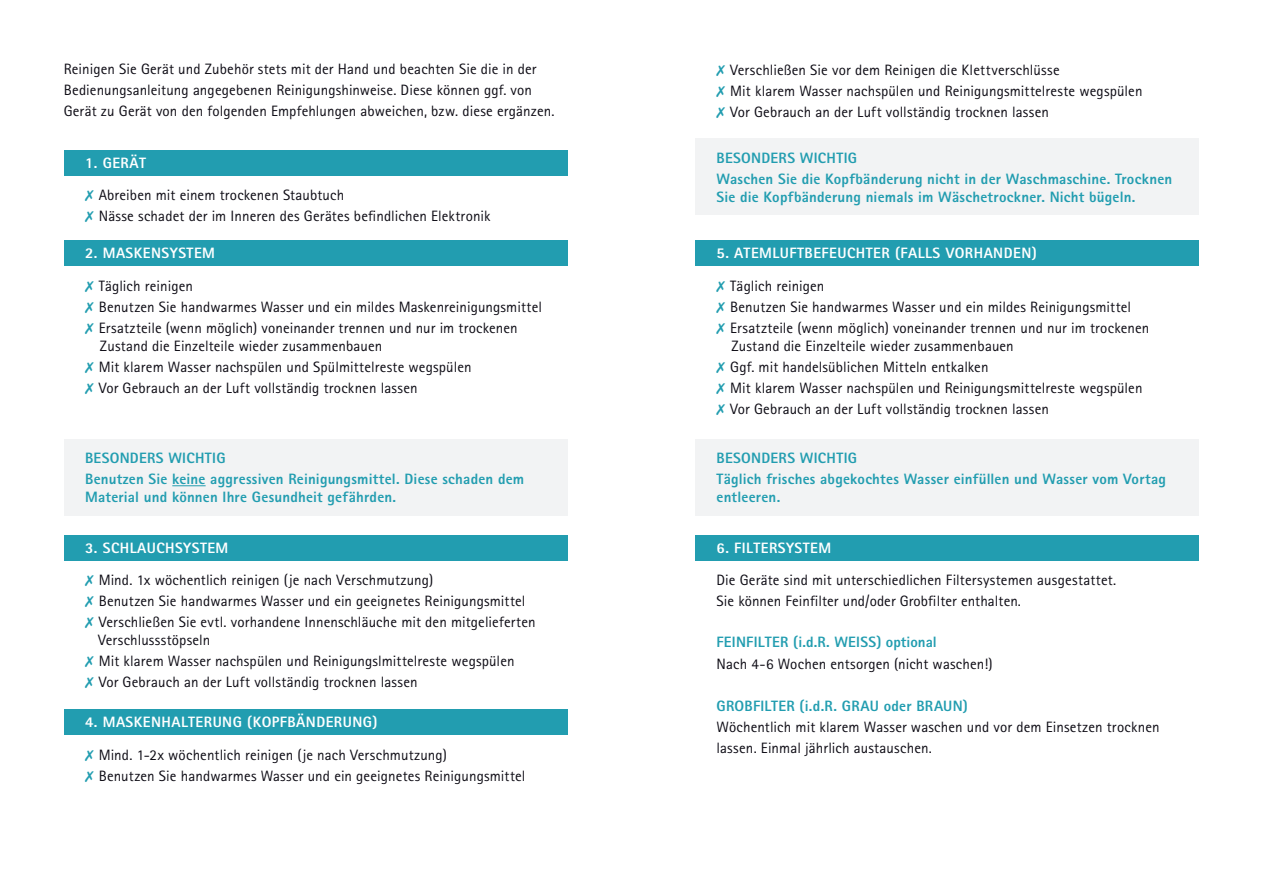
<style>
.page{position:relative;width:1263px;height:893px;background:#fff}
.page>*{position:absolute;margin:0;border:0;box-sizing:border-box;transform-origin:0 0}
.t1{font:15px/21px "Rotis Sans Serif Std";letter-spacing:.005em;color:#0d0b14}
.t2{font:800 15px/21px "Rotis Sans Serif Std";letter-spacing:.015em;color:#229db0}
.t3{font:800 15px/32.4px "Rotis Sans Serif Std";letter-spacing:.03em;color:#fff}
.s1{font-weight:800;color:#fff}
.s2{color:#229db0}
.s3{font-weight:400;color:#0d0b14}
</style>
<div class="page">
<div style="left:64px;top:150px;width:504px;height:25px;background:#229db0"></div>
<div style="left:64px;top:240px;width:504px;height:26px;background:#229db0"></div>
<div style="left:64px;top:439px;width:504px;height:76px;background:#f2f3f4"></div>
<hr style="left:172px;top:485px;width:34px;height:1px;background:#229db0">
<div style="left:64px;top:535px;width:504px;height:25px;background:#229db0"></div>
<div style="left:64px;top:709px;width:504px;height:26px;background:#229db0"></div>
<div style="left:695px;top:139px;width:504px;height:76px;background:#f2f3f4"></div>
<div style="left:695px;top:240px;width:504px;height:26px;background:#229db0"></div>
<div style="left:695px;top:439px;width:504px;height:76px;background:#f2f3f4"></div>
<div style="left:695px;top:535px;width:504px;height:25px;background:#229db0"></div>
<p class="t1" style="left:64px;top:59px;width:492px">Reinigen Sie Gerät und Zubehör stets mit der Hand und beachten Sie die in der<br>Bedienungsanleitung angegebenen Reinigungshinweise. Diese können ggf. von<br>Gerät zu Gerät von den folgenden Empfehlungen abweichen, bzw. diese ergänzen.</p>
<p class="t1" style="left:85px;top:147px;width:261px;line-height:32.4px"><span class="s1">1. GERÄT<br></span><span class="s2">✗</span> Abreiben mit einem trockenen Staubtuch</p>
<p class="t1" style="left:85px;top:206px;width:407px"><span class="s2">✗</span> Nässe schadet der im Inneren des Gerätes befindlichen Elektronik</p>
<p class="t1" style="left:85px;top:237px;width:131px;line-height:32.4px"><span class="s1">2. MASKENSYSTEM </span><span class="s2">✗</span> Täglich reinigen</p>
<p class="t1" style="left:85px;top:296px;width:458px"><span class="s2">✗</span> Benutzen Sie handwarmes Wasser und ein mildes Maskenreinigungsmittel <span class="s2">✗</span> Ersatzteile (wenn möglich) voneinander trennen und nur im trockenen</p>
<p class="t1" style="left:85px;top:335px;width:388px;text-indent:15px">Zustand die Einzelteile wieder zusammenbauen<br><span class="s2">✗</span> Mit klarem Wasser nachspülen und Spülmittelreste wegspülen <span class="s2">✗</span> Vor Gebrauch an der Luft vollständig trocknen lassen</p>
<p class="t2" style="left:85px;top:447px;width:441px">BESONDERS WICHTIG<br>Benutzen Sie keine aggressiven Reinigungsmittel. Diese schaden dem</p>
<p class="t2" style="left:85px;top:486px;width:313px">Material und können Ihre Gesundheit gefährden.</p>
<p class="t1" style="left:85px;top:532px;width:350px;line-height:32.4px"><span class="s1">3. SCHLAUCHSYSTEM<br></span><span class="s2">✗</span> Mind. 1x wöchentlich reinigen (je nach Verschmutzung)</p>
<p class="t1" style="left:85px;top:591px;width:452px"><span class="s2">✗</span> Benutzen Sie handwarmes Wasser und ein geeignetes Reinigungsmittel <span class="s2">✗</span> Verschließen Sie evtl. vorhandene Innenschläuche mit den mitgelieferten</p>
<p class="t1" style="left:85px;top:630px;width:431px;text-indent:13px">Verschlussstöpseln<br><span class="s2">✗</span> Mit klarem Wasser nachspülen und Reinigungslmittelreste wegspülen <span class="s2">✗</span> Vor Gebrauch an der Luft vollständig trocknen lassen</p>
<p class="t1" style="left:85px;top:706px;width:363px;line-height:32.4px"><span class="s1">4. MASKENHALTERUNG (KOPFBÄNDERUNG)<br></span><span class="s2">✗</span> Mind. 1-2x wöchentlich reinigen (je nach Verschmutzung)</p>
<p class="t1" style="left:85px;top:765px;width:442px"><span class="s2">✗</span> Benutzen Sie handwarmes Wasser und ein geeignetes Reinigungsmittel</p>
<p class="t1" style="left:716px;top:60px;width:427px"><span class="s2">✗</span> Verschließen Sie vor dem Reinigen die Klettverschlüsse<br><span class="s2">✗</span> Mit klarem Wasser nachspülen und Reinigungsmittelreste wegspülen <span class="s2">✗</span> Vor Gebrauch an der Luft vollständig trocknen lassen</p>
<p class="t2" style="left:716px;top:147px;width:457px">BESONDERS WICHTIG<br>Waschen Sie die Kopfbänderung nicht in der Waschmaschine. Trocknen</p>
<p class="t2" style="left:716px;top:186px;width:420px">Sie die Kopfbänderung niemals im Wäschetrockner. Nicht bügeln.</p>
<p class="t3" style="left:716px;top:237px;width:322px">5. ATEMLUFTBEFEUCHTER (FALLS VORHANDEN) <span class="s2">✗</span> <span class="s3">Täglich reinigen</span></p>
<p class="t1" style="left:716px;top:296px;width:434px"><span class="s2">✗</span> Benutzen Sie handwarmes Wasser und ein mildes Reinigungsmittel<br><span class="s2">✗</span> Ersatzteile (wenn möglich) voneinander trennen und nur im trockenen</p>
<p class="t1" style="left:716px;top:335px;width:427px;text-indent:15px">Zustand die Einzelteile wieder zusammenbauen<br><span class="s2">✗</span> Ggf. mit handelsüblichen Mitteln entkalken<br><span class="s2">✗</span> Mit klarem Wasser nachspülen und Reinigungsmittelreste wegspülen <span class="s2">✗</span> Vor Gebrauch an der Luft vollständig trocknen lassen</p>
<p class="t2" style="left:716px;top:447px;width:451px">BESONDERS WICHTIG<br>Täglich frisches abgekochtes Wasser einfüllen und Wasser vom Vortag</p>
<p class="t2" style="left:716px;top:486px;width:65px">entleeren.</p>
<p class="t3" style="left:716px;top:532px;width:116px">6. FILTERSYSTEM</p>
<p class="t1" style="left:716px;top:570px;width:401px">Die Geräte sind mit unterschiedlichen Filtersystemen ausgestattet.<br>Sie können Feinfilter und/oder Grobfilter enthalten.</p>
<p class="t2" style="left:716px;top:631px;width:222px">FEINFILTER (i.d.R. WEISS) optional</p>
<p class="t1" style="left:716px;top:654px;width:277px">Nach 4-6 Wochen entsorgen (nicht waschen!)</p>
<p class="t2" style="left:716px;top:696px;width:253px">GROBFILTER (i.d.R. GRAU oder BRAUN)</p>
<p class="t1" style="left:716px;top:717px;width:445px">Wöchentlich mit klarem Wasser waschen und vor dem Einsetzen trocknen lassen. Einmal jährlich austauschen.</p>
</div>
